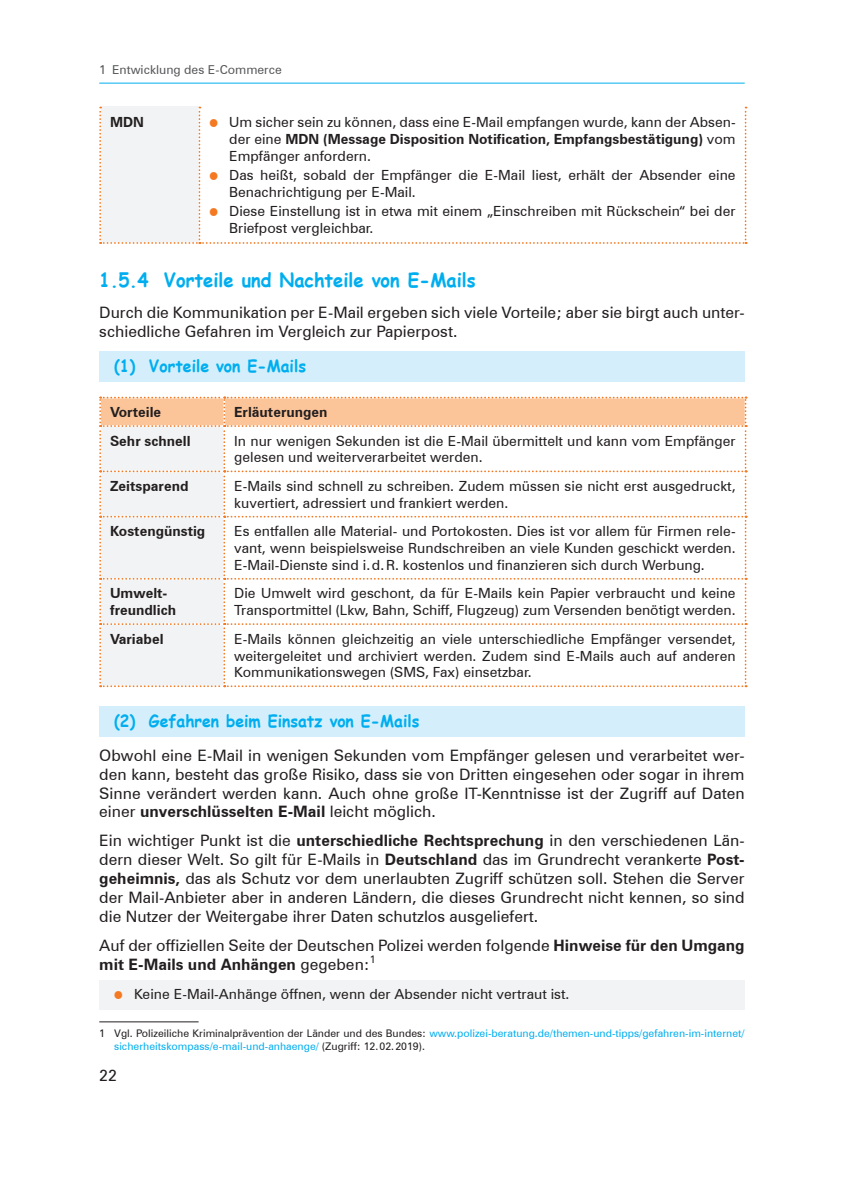
<style>
.page{position:relative;width:844px;height:1191px;background:#fff}
.page>*{position:absolute;margin:0;border:0;box-sizing:border-box;transform-origin:0 0}
.t1{font:700 19.25px "Comic Sans MS";color:#00aeef;scale:.95 1}
.t2{font:700 16.62px "Comic Sans MS";color:#00aeef;scale:.95 1}
.Fließtext{font:15.75px/18.9px "Zurich BT";color:#231f20}
.Tabelle{font:14px/16.8px "Zurich BT";color:#231f20}
.Tabelle-linke_Spalte{font:700 14px/16.8px "Zurich BT";color:#231f20}
.Tabellenkopf{font:700 14px "Zurich BT";color:#231f20}
.Kolumnentitel_links{font:12.25px "Zurich BT";color:#57585a}
.Fußnote{font:10.5px/12.6px "Zurich BT";color:#00aeef}
.s1{font-family:"Uni Math";font-size:12.25px;color:#f47921}
.s2{font-weight:700}
.s3{color:#231f20}
</style>
<div class="page">
<hr style="left:99px;top:83px;width:645px;height:1px;background:#00aeef">
<div style="left:99px;top:351px;width:645px;height:30px;background:#d4effb"></div>
<div style="left:99px;top:706px;width:645px;height:30px;background:#d4effb"></div>
<div style="left:99px;top:979px;width:645px;height:30px;background:#f2f3f4"></div>
<svg style="left:99px;top:107px;width:647px;height:137px"></svg>
<svg style="left:99px;top:397px;width:647px;height:290px"></svg>
<hr style="left:99px;top:1021px;width:99px;height:1px;background:#231f20">
<p class="Kolumnentitel_links" style="left:99px;top:63px;width:184px">1 Entwicklung des E-Commerce</p>
<p class="Tabelle-linke_Spalte" style="left:110px;top:114px;width:35px">MDN</p>
<p class="Tabelle" style="left:229px;top:114px;width:507px;text-align:justify;text-indent:-20px"><span class="s1">●</span> Um sicher sein zu können, dass eine E-Mail empfangen wurde, kann der Absen&shy;der eine <span class="s2">MDN (Message Disposition Notification, Empfangsbestätigung)</span> vom Empfänger anfordern.</p>
<p class="Tabelle" style="left:229px;top:167px;width:508px;text-indent:-20px"><span class="s1">●</span> Das heißt, sobald der Empfänger die E-Mail liest, erhält der Absender eine<br>Benachrichtigung per E-Mail.</p>
<p class="Tabelle" style="left:229px;top:203px;width:507px;text-indent:-20px"><span class="s1">●</span> Diese Einstellung ist in etwa mit einem „Einschreiben mit Rückschein“ bei der<br>Briefpost vergleichbar.</p>
<p class="t1" style="left:99px;top:265px;width:397px">1.5.4 Vorteile und Nachteile von E-Mails</p>
<p class="Fließtext" style="left:99px;top:303px;width:646px">Durch die Kommunikation per E-Mail ergeben sich viele Vorteile; aber sie birgt auch unter&shy;schiedliche Gefahren im Vergleich zur Papierpost.</p>
<p class="t2" style="left:114px;top:353px;width:203px">(1) Vorteile von E-Mails</p>
<p class="Tabellenkopf" style="left:110px;top:404px;width:53px">Vorteile</p>
<p class="Tabellenkopf" style="left:234px;top:404px;width:95px">Erläuterungen</p>
<p class="Tabelle-linke_Spalte" style="left:110px;top:432px;width:82px">Sehr schnell</p>
<p class="Tabelle" style="left:234px;top:432px;width:503px">In nur wenigen Sekunden ist die E-Mail übermittelt und kann vom Empfänger gelesen und weiterverarbeitet werden.</p>
<p class="Tabelle-linke_Spalte" style="left:110px;top:477px;width:80px">Zeitsparend</p>
<p class="Tabelle" style="left:234px;top:477px;width:503px">E-Mails sind schnell zu schreiben. Zudem müssen sie nicht erst ausgedruckt, kuvertiert, adressiert und frankiert werden.</p>
<p class="Tabelle-linke_Spalte" style="left:110px;top:523px;width:97px">Kostengünstig</p>
<p class="Tabelle" style="left:234px;top:523px;width:503px;text-align:justify">Es entfallen alle Material- und Portokosten. Dies ist vor allem für Firmen rele&shy;vant, wenn beispielsweise Rundschreiben an viele Kunden geschickt werden.<br>E-Mail-Dienste sind i.d.R. kostenlos und finanzieren sich durch Werbung.</p>
<p class="Tabelle-linke_Spalte" style="left:110px;top:585px;width:67px">Umwelt&shy;freundlich</p>
<p class="Tabelle" style="left:234px;top:585px;width:503px">Die Umwelt wird geschont, da für E-Mails kein Papier verbraucht und keine<br>Transportmittel (Lkw, Bahn, Schiff, Flugzeug) zum Versenden benötigt werden.</p>
<p class="Tabelle-linke_Spalte" style="left:110px;top:630px;width:55px">Variabel</p>
<p class="Tabelle" style="left:234px;top:630px;width:503px;text-align:justify">E-Mails können gleichzeitig an viele unterschiedliche Empfänger versendet, weitergeleitet und archiviert werden. Zudem sind E-Mails auch auf anderen Kommunikationswegen (SMS, Fax) einsetzbar.</p>
<p class="t2" style="left:114px;top:708px;width:323px">(2) Gefahren beim Einsatz von E-Mails</p>
<p class="Fließtext" style="left:99px;top:745px;width:646px;text-align:justify">Obwohl eine E-Mail in wenigen Sekunden vom Empfänger gelesen und verarbeitet wer&shy;den kann, besteht das große Risiko, dass sie von Dritten eingesehen oder sogar in ihrem Sinne verändert werden kann. Auch ohne große IT-Kenntnisse ist der Zugriff auf Daten einer <span class="s2">unverschlüsselten E-Mail</span> leicht möglich.</p>
<p class="Fließtext" style="left:99px;top:831px;width:646px;text-align:justify">Ein wichtiger Punkt ist die <span class="s2">unterschiedliche Rechtsprechung</span> in den verschiedenen Län&shy;dern dieser Welt. So gilt für E-Mails in <span class="s2">Deutschland</span> das im Grundrecht verankerte <span class="s2">Post&shy;geheimnis,</span> das als Schutz vor dem unerlaubten Zugriff schützen soll. Stehen die Server der Mail-Anbieter aber in anderen Ländern, die dieses Grundrecht nicht kennen, so sind die Nutzer der Weitergabe ihrer Daten schutzlos ausgeliefert.</p>
<p class="Fließtext" style="left:99px;top:935px;width:646px">Auf der offiziellen Seite der Deutschen Polizei werden folgende <span class="s2">Hinweise für den Umgang mit E-Mails und Anhängen</span> gegeben:<sup>1</sup></p>
<p class="Tabelle" style="left:114px;top:985px;width:456px"><span class="s1">●</span> Keine E-Mail-Anhänge öffnen, wenn der Absender nicht vertraut ist.</p>
<p class="Fußnote" style="left:114px;top:1026px;width:632px;text-indent:-15px"><span class="s3">1 Vgl. Polizeiliche Kriminalprävention der Länder und des Bundes:</span> www.polizei-beratung.de/themen-und-tipps/gefahren-im-internet/ sicherheitskompass/e-mail-und-anhaenge/ <span class="s3">(Zugriff: 12.02.2019).</span></p>
<p class="Fließtext" style="left:99px;top:1066px;width:19px">22</p>
</div>
